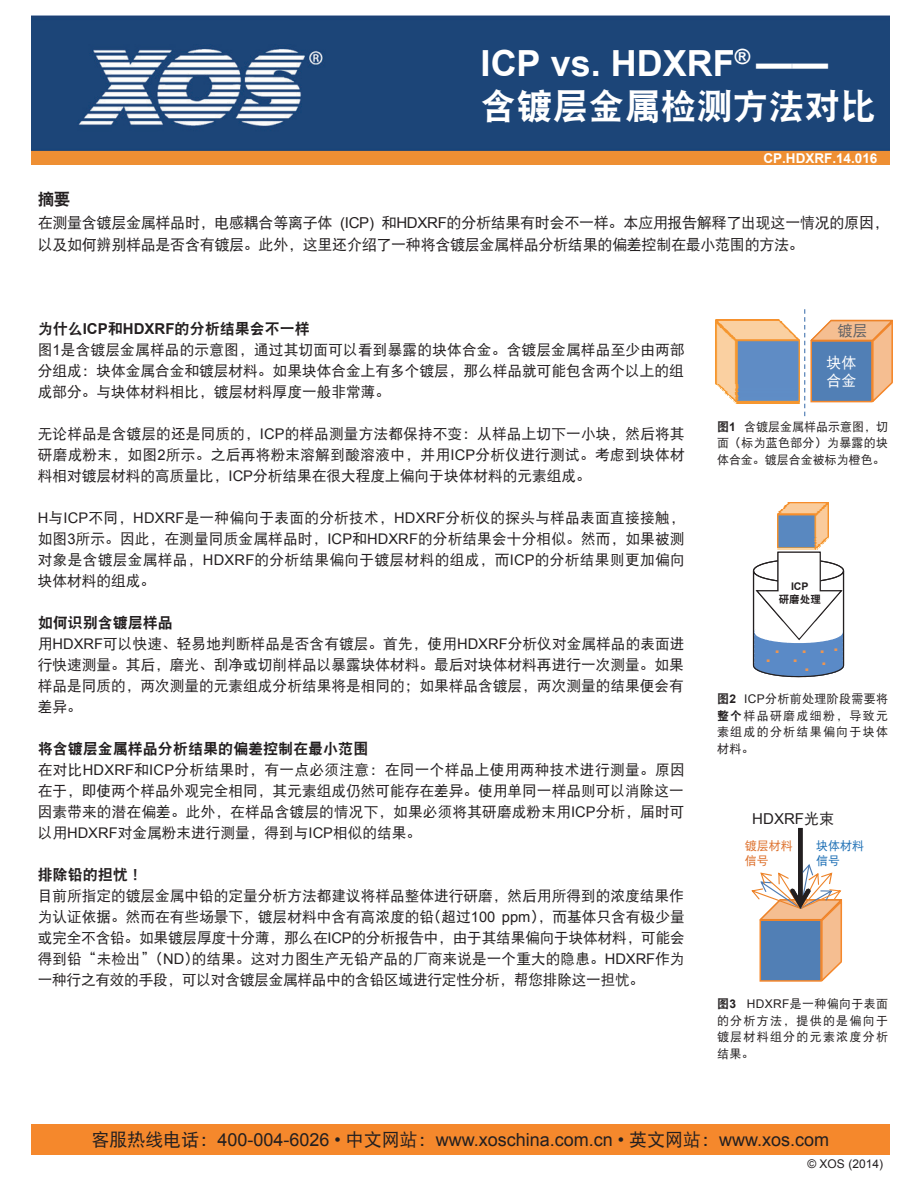
<style>
.page{position:relative;width:918px;height:1188px;background:#fff}
.page>*{position:absolute;margin:0;border:0;box-sizing:border-box;transform-origin:0 0}
.t1{font:700 36px "Arial";color:#fff}
.t2{font:36px "DF Hei W9";color:#fff}
.t3{font:27px "Arial";color:#ef9650}
.t4{font:18px "Arial";color:#231f20}
.t5{font:16.5px "DF Hei W9";color:#231f20}
.t6{font:15px/22.5px "DF Hei W5";letter-spacing:-.02em;color:#231f20}
.t7{font:15px "DF Hei W9";color:#231f20}
.t8{font:15px "Arial";color:#231f20}
.t9{font:15px/18px "DF Hei W5";color:#fff}
.t10{font:15px "DF Hei W5";color:#636366}
.t11{font:14.7px/21px "DF Hei W5";color:#231f20;text-align:justify}
.t12{font:700 13.5px "Arial";color:#fff}
.t13{font:12px/16.5px "DF Hei W5";letter-spacing:.03em;color:#231f20;text-align:justify}
.t14{font:12px "Arial";color:#231f20}
.t15{font:12px/14.4px "DF Hei W5";color:#1d6fb5}
.t16{font:12px/14.4px "DF Hei W5";color:#dd6f2a}
.t17{font:700 10.5px/12.6px "Arial";color:#231f20;text-align:right}
.t18{font:10.5px "DF Hei W9";color:#231f20}
.s1{font-family:"Arial"}
.s2{font-family:"Arial";font-weight:700}
.s3{font-family:"DF Hei W9"}
.s4{font-family:"DF Hei W5"}
</style>
<div class="page">
<img style="left:32px;top:15px;width:858px;height:150px">
<img style="left:716px;top:320px;width:83px;height:65px">
<img style="left:718px;top:385px;width:81px;height:3px">
<img style="left:720px;top:387px;width:79px;height:3px">
<img style="left:722px;top:389px;width:77px;height:2px">
<img style="left:724px;top:391px;width:75px;height:3px">
<img style="left:726px;top:393px;width:73px;height:2px">
<img style="left:728px;top:395px;width:71px;height:2px">
<img style="left:730px;top:397px;width:69px;height:3px">
<img style="left:732px;top:399px;width:67px;height:2px">
<img style="left:734px;top:400px;width:65px;height:4px">
<svg style="left:804px;top:309px;width:89px;height:107px"></svg>
<img style="left:778px;top:502px;width:50px;height:39px">
<img style="left:778px;top:540px;width:48px;height:2px">
<img style="left:778px;top:542px;width:46px;height:2px">
<img style="left:778px;top:544px;width:44px;height:2px">
<img style="left:778px;top:546px;width:42px;height:3px">
<img style="left:778px;top:548px;width:40px;height:1px">
<svg style="left:753px;top:549px;width:91px;height:128px"></svg>
<svg style="left:751px;top:828px;width:91px;height:154px"></svg>
<div style="left:31px;top:1124px;width:859px;height:30px;background:#f5882c"></div>
<h1 class="t1" style="left:481px;top:39px;width:349px">ICP vs. HDXRF<sup>®</sup> ——</h1>
<h1 class="t2" style="left:481px;top:88px;width:397px">含镀层金属检测方法对比</h1>
<p class="t12" style="left:763px;top:149px;width:115px">CP.HDXRF.14.016</p>
<p class="t5" style="left:38px;top:191px;width:34px">摘要</p>
<p class="t6" style="left:38px;top:211px;width:853px">在测量含镀层金属样品时，电感耦合等离子体 <span class="s1">(ICP)</span> 和<span class="s1">HDXRF</span>的分析结果有时会不一样。本应用报告解释了出现这一情况的原因，以及如何辨别样品是否含有镀层。此外，这里还介绍了一种将含镀层金属样品分析结果的偏差控制在最小范围的方法。</p>
<p class="t7" style="left:38px;top:322px;width:274px">为什么<span class="s2">ICP</span>和<span class="s2">HDXRF</span>的分析结果会不一样</p>
<p class="t11" style="left:38px;top:340px;width:649px">图<span class="s1">1</span>是含镀层金属样品的示意图，通过其切面可以看到暴露的块体合金。含镀层金属样品至少由两部分组成：块体金属合金和镀层材料。如果块体合金上有多个镀层，那么样品就可能包含两个以上的组成部分。与块体材料相比，镀层材料厚度一般非常薄。</p>
<p class="t11" style="left:38px;top:424px;width:649px">无论样品是含镀层的还是同质的，<span class="s1">ICP</span>的样品测量方法都保持不变：从样品上切下一小块，然后将其研磨成粉末，如图<span class="s1">2</span>所示。之后再将粉末溶解到酸溶液中，并用<span class="s1">ICP</span>分析仪进行测试。考虑到块体材料相对镀层材料的高质量比，<span class="s1">ICP</span>分析结果在很大程度上偏向于块体材料的元素组成。</p>
<p class="t11" style="left:38px;top:508px;width:649px"><span class="s1">H</span>与<span class="s1">ICP</span>不同，<span class="s1">HDXRF</span>是一种偏向于表面的分析技术，<span class="s1">HDXRF</span>分析仪的探头与样品表面直接接触，如图<span class="s1">3</span>所示。因此，在测量同质金属样品时，<span class="s1">ICP</span>和<span class="s1">HDXRF</span>的分析结果会十分相似。然而，如果被测对象是含镀层金属样品，<span class="s1">HDXRF</span>的分析结果偏向于镀层材料的组成，而<span class="s1">ICP</span>的分析结果则更加偏向块体材料的组成。</p>
<p class="t7" style="left:38px;top:616px;width:137px">如何识别含镀层样品</p>
<p class="t11" style="left:38px;top:634px;width:648px">用<span class="s1">HDXRF</span>可以快速、轻易地判断样品是否含有镀层。首先，使用<span class="s1">HDXRF</span>分析仪对金属样品的表面进行快速测量。其后，磨光、刮净或切削样品以暴露块体材料。最后对块体材料再进行一次测量。如果样品是同质的，两次测量的元素组成分析结果将是相同的；如果样品含镀层，两次测量的结果便会有差异。</p>
<p class="t7" style="left:38px;top:742px;width:332px">将含镀层金属样品分析结果的偏差控制在最小范围</p>
<p class="t11" style="left:38px;top:760px;width:649px">在对比<span class="s1">HDXRF</span>和<span class="s1">ICP</span>分析结果时，有一点必须注意：在同一个样品上使用两种技术进行测量。原因在于，即使两个样品外观完全相同，其元素组成仍然可能存在差异。使用单同一样品则可以消除这一因素带来的潜在偏差。此外，在样品含镀层的情况下，如果必须将其研磨成粉末用<span class="s1">ICP</span>分析，届时可以用<span class="s1">HDXRF</span>对金属粉末进行测量，得到与<span class="s1">ICP</span>相似的结果。</p>
<p class="t7" style="left:38px;top:868px;width:107px">排除铅的担忧！</p>
<p class="t11" style="left:38px;top:886px;width:649px">目前所指定的镀层金属中铅的定量分析方法都建议将样品整体进行研磨，然后用所得到的浓度结果作为认证依据。然而在有些场景下，镀层材料中含有高浓度的铅(超过<span class="s1">100 ppm</span>)，而基体只含有极少量或完全不含铅。如果镀层厚度十分薄，那么在<span class="s1">ICP</span>的分析报告中，由于其结果偏向于块体材料，可能会得到铅“未检出”(<span class="s1">ND</span>)的结果。这对力图生产无铅产品的厂商来说是一个重大的隐患。<span class="s1">HDXRF</span>作为一种行之有效的手段，可以对含镀层金属样品中的含铅区域进行定性分析，帮您排除这一担忧。</p>
<p class="t10" style="left:838px;top:323px;width:32px">镀层</p>
<p class="t9" style="left:827px;top:354px;width:32px">块体合金</p>
<p class="t13" style="left:717px;top:418px;width:173px"><span class="s3">图</span><span class="s2">1</span> 含镀层金属样品示意图，切面（标为蓝色部分）为暴露的块体合金。镀层合金被标为橙色。</p>
<p class="t17" style="left:776px;top:578px;width:33px">ICP<br>Gi di</p>
<p class="t17" style="left:791px;top:581px;width:19px">ICP</p>
<p class="t18" style="left:779px;top:594px;width:44px">研磨处理</p>
<h2 class="t3" style="left:800px;top:626px;width:41px">...</h2>
<h2 class="t3" style="left:803px;top:644px;width:9px">.</h2>
<h2 class="t3" style="left:773px;top:626px;width:9px">.</h2>
<h2 class="t3" style="left:764px;top:635px;width:65px">...</h2>
<p class="t13" style="left:717px;top:690px;width:172px"><span class="s3">图</span><span class="s2">2</span> <span class="s1">ICP</span>分析前处理阶段需要将<span class="s3">整个</span>样品研磨成细粉，导致元素组成的分析结果偏向于块体材料。</p>
<p class="t8" style="left:752px;top:809px;width:83px">HDXRF<span class="s4">光束</span></p>
<p class="t15" style="left:816px;top:839px;width:49px">块体材料信号</p>
<p class="t16" style="left:745px;top:839px;width:49px">镀层材料信号</p>
<p class="t13" style="left:717px;top:996px;width:172px"><span class="s3">图</span><span class="s2">3</span> <span class="s1">HDXRF</span>是一种偏向于表面的分析方法，提供的是偏向于镀层材料组分的元素浓度分析结果。</p>
<p class="t4" style="left:91px;top:1128px;width:739px"><span class="s4">客服热线电话：</span>400-004-6026 • <span class="s4">中文网站：</span>www.xoschina.com.cn • <span class="s4">英文网站：</span>www.xos.com</p>
<p class="t14" style="left:808px;top:1156px;width:77px">© XOS (2014)</p>
</div>
